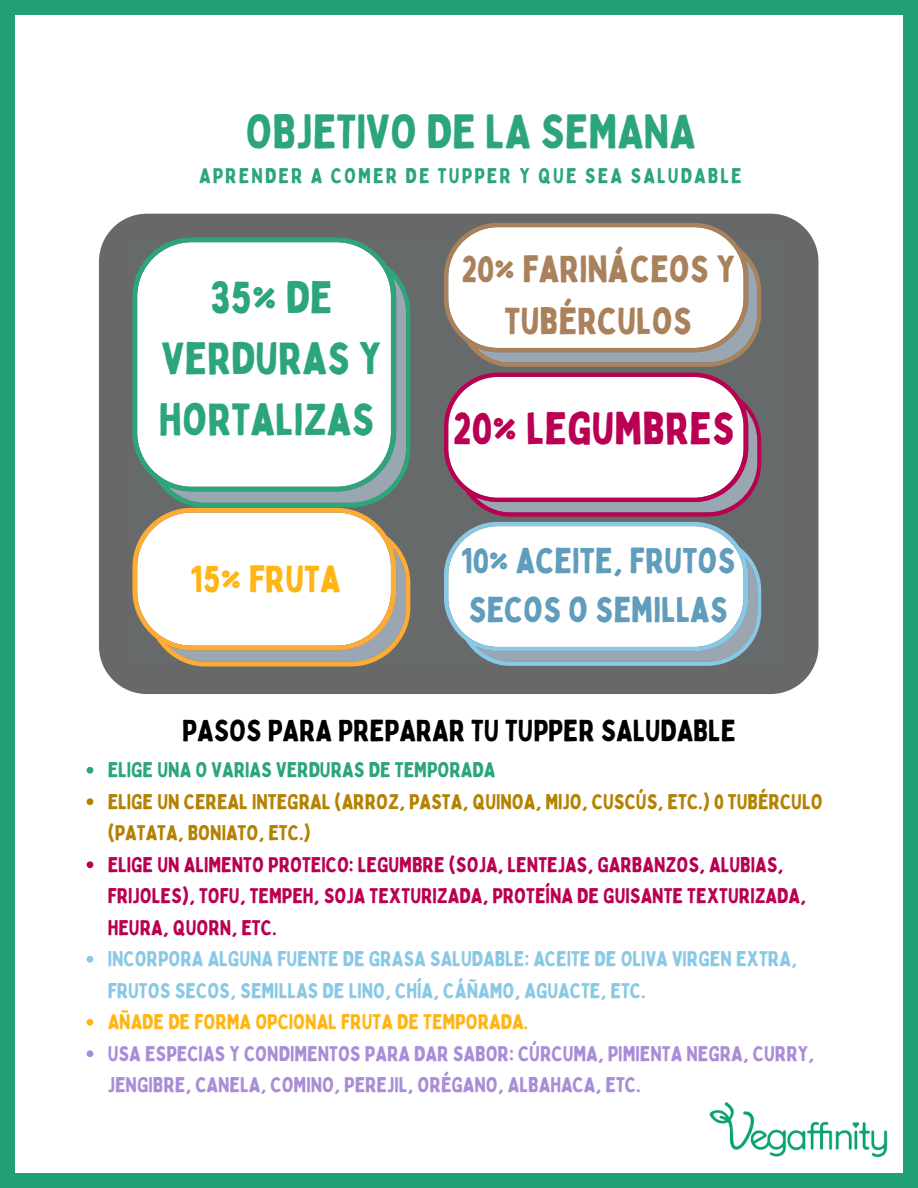
<style>
.page{position:relative;width:918px;height:1188px;background:#21a073}
.page>*{position:absolute;margin:0;border:0;box-sizing:border-box;transform-origin:0 0}
.t1{font:47.4px "Bobby Jones";color:#2ca57a}
.t2{font:44.4px/61.1px "Bobby Jones";color:#2ca57a;text-align:center}
.t3{font:44.4px "Bobby Jones";color:#b90053}
.t4{font:37.05px/51.3px "Bobby Jones";color:#a9825b;text-align:center}
.t5{font:37.05px "Bobby Jones";color:#ffb515}
.t6{font:35.1px/48.6px "Bobby Jones";color:#609dbd}
.t7{font:30px "Bobby Jones";color:#000}
.t8{font:21px/31.5px "Bobby Jones";color:#b90053}
.t9{font:21px/31.5px "Bobby Jones";color:#aa8dd8}
.t10{font:21px/31.5px "Bobby Jones";color:#89c9e5}
.t11{font:21px/31.5px "Bobby Jones";color:#b48100}
.t12{font:21px "Bobby Jones";letter-spacing:.1em;color:#2ca57a}
.t13{font:21px "Bobby Jones";color:#ffb515}
.t14{font:21px "Bobby Jones";color:#2ca57a}
</style>
<div class="page">
<div style="left:15px;top:15px;width:888px;height:1158px;background:#fff"></div>
<img style="left:709px;top:1102px;width:179px;height:56px">
<div style="left:99px;top:214px;width:719px;height:480px;background:#686868;border-radius:48px"></div>
<svg style="left:132px;top:237px;width:278px;height:270px;background:#dde8e5"></svg>
<svg style="left:132px;top:508px;width:278px;height:158px;background:#e7dfd2"></svg>
<svg style="left:444px;top:529px;width:317px;height:137px"></svg>
<svg style="left:444px;top:380px;width:317px;height:119px"></svg>
<svg style="left:471px;top:372px;width:286px;height:290px;background:#e4dfe5"></svg>
<svg style="left:444px;top:223px;width:317px;height:144px;background:#e1deda"></svg>
<svg style="left:87px;top:767px;width:6px;height:7px"></svg>
<svg style="left:87px;top:798px;width:6px;height:7px"></svg>
<svg style="left:87px;top:861px;width:6px;height:7px"></svg>
<svg style="left:87px;top:956px;width:6px;height:7px"></svg>
<svg style="left:87px;top:1019px;width:6px;height:7px"></svg>
<svg style="left:87px;top:1050px;width:6px;height:7px"></svg>
<p class="t1" style="left:245px;top:101px;width:451px">OBJETIVO DE LA SEMANA</p>
<p class="t12" style="left:199px;top:163px;width:544px">APRENDER A COMER DE TUPPER Y QUE SEA SALUDABLE</p>
<p class="t2" style="left:159px;top:266px;width:224px">35% DE<br>VERDURAS Y<br>HORTALIZAS</p>
<p class="t5" style="left:190px;top:555px;width:152px">15% FRUTA</p>
<p class="t4" style="left:461px;top:243px;width:275px">20% FARINÁCEOS Y<br>TUBÉRCULOS</p>
<p class="t3" style="left:453px;top:401px;width:283px">20% LEGUMBRES</p>
<p class="t6" style="left:461px;top:536px;width:276px">10% ACEITE, FRUTOS<br>SECOS O SEMILLAS</p>
<p class="t7" style="left:182px;top:712px;width:555px">PASOS PARA PREPARAR TU TUPPER SALUDABLE</p>
<p class="t14" style="left:108px;top:756px;width:389px">ELIGE UNA O VARIAS VERDURAS DE TEMPORADA</p>
<p class="t11" style="left:108px;top:785px;width:717px">ELIGE UN CEREAL INTEGRAL (ARROZ, PASTA, QUINOA, MIJO, CUSCÚS, ETC.) 0 TUBÉRCULO (PATATA, BONIATO, ETC.)</p>
<p class="t8" style="left:108px;top:848px;width:700px">ELIGE UN ALIMENTO PROTEICO: LEGUMBRE (SOJA, LENTEJAS, GARBANZOS, ALUBIAS,<br>FRIJOLES), TOFU, TEMPEH, SOJA TEXTURIZADA, PROTEÍNA DE GUISANTE TEXTURIZADA,<br>HEURA, QUORN, ETC.</p>
<p class="t10" style="left:108px;top:942px;width:691px">INCORPORA ALGUNA FUENTE DE GRASA SALUDABLE: ACEITE DE OLIVA VIRGEN EXTRA,<br>FRUTOS SECOS, SEMILLAS DE LINO, CHÍA, CÁÑAMO, AGUACTE, ETC.</p>
<p class="t13" style="left:108px;top:1008px;width:422px">AÑADE DE FORMA OPCIONAL FRUTA DE TEMPORADA.</p>
<p class="t9" style="left:108px;top:1037px;width:708px">USA ESPECIAS Y CONDIMENTOS PARA DAR SABOR: CÚRCUMA, PIMIENTA NEGRA, CURRY,<br>JENGIBRE, CANELA, COMINO, PEREJIL, ORÉGANO, ALBAHACA, ETC.</p>
</div>
